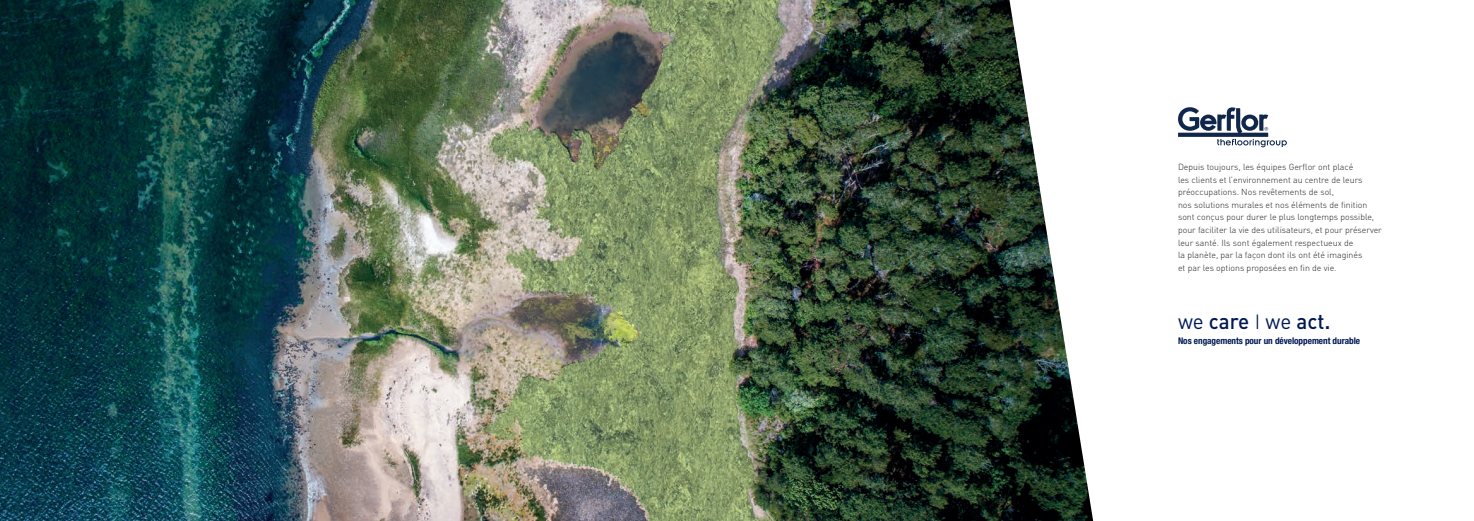
<style>
.page{position:relative;width:1474px;height:521px;background:#fff}
.page>*{position:absolute;margin:0;border:0;box-sizing:border-box;transform-origin:0 0}
.t1{font:500 21.61px "DIN Pro";color:#001954;scale:.96 1}
.t2{font:700 condensed 9.19px "Helvetica Neue";letter-spacing:-.005em;color:#001954}
.t3{font:300 8.75px/12.6px "DIN";color:#231f20}
.s1{font-weight:400}
.s2{font-weight:300;font-size:20.3px}
.s3{font-size:23.28px}
</style>
<div class="page">
<svg style="left:1178px;top:107px;width:108px;height:40px"></svg>
<img style="left:0;top:0;width:1093px;height:521px">
<p class="t3" style="left:1177px;top:160px;width:205px">Depuis toujours, les équipes Gerflor ont placé<br>les clients et l’environnement au centre de leurs préoccupations. Nos revêtements de sol,<br>nos solutions murales et nos éléments de finition sont conçus pour durer le plus longtemps possible, pour faciliter la vie des utilisateurs, et pour préserver leur santé. Ils sont également respectueux de<br>la planète, par la façon dont ils ont été imaginés<br>et par les options proposées en fin de vie.</p>
<h1 class="t1" style="left:1177px;top:306px;width:160px"><span class="s1">we</span> care <span class="s2">I</span> <span class="s1">we</span> act<span class="s3">.</span></h1>
<p class="t2" style="left:1177px;top:335px;width:184px">Nos engagements pour un développement durable</p>
</div>
